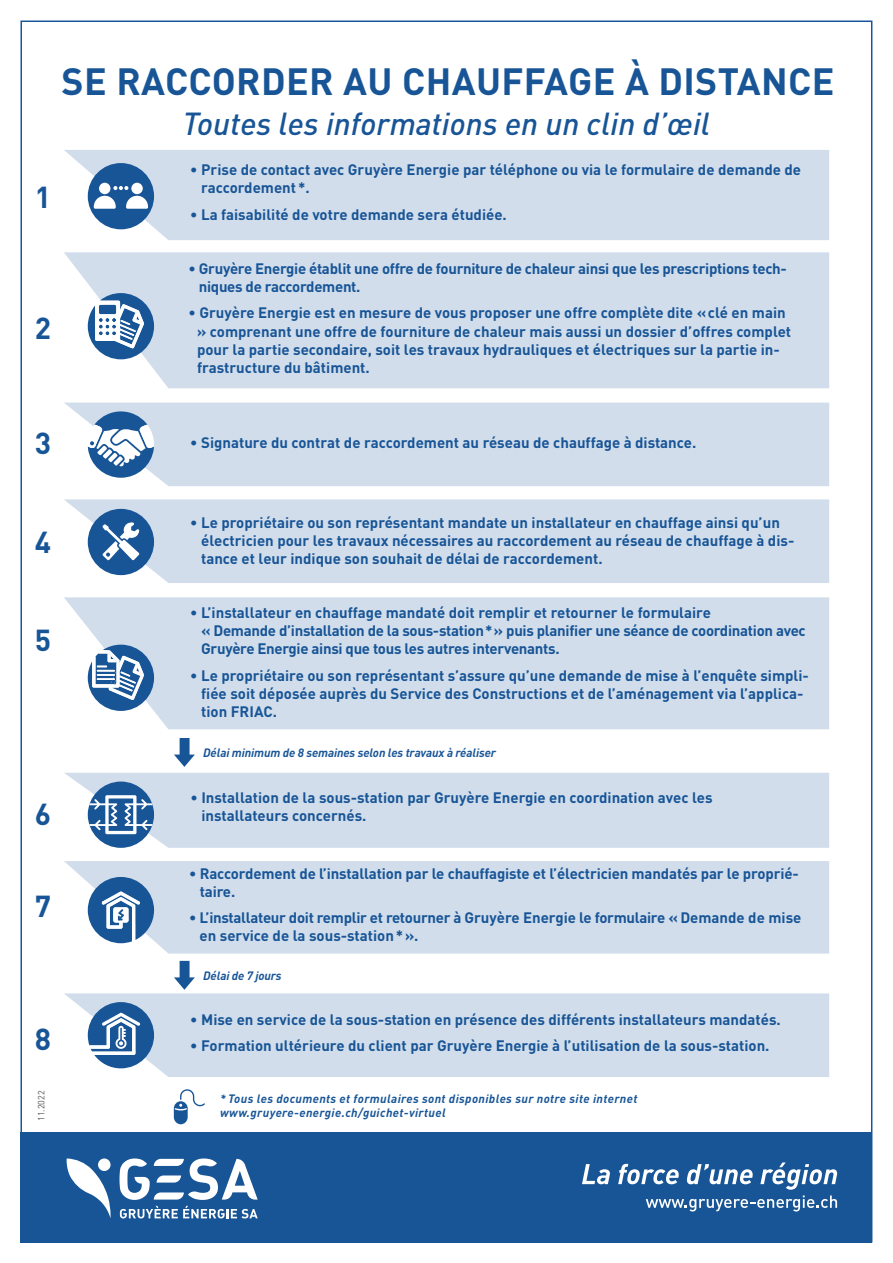
<style>
.page{position:relative;width:893px;height:1263px;background:#fff}
.page>*{position:absolute;margin:0;border:0;box-sizing:border-box;transform-origin:0 0}
.t1{font:700 37.5px "DINOT";letter-spacing:.01em;color:#185597}
.t2{font:italic 500 31.5px "DINOT";color:#185597}
.t3{font:700 30px "DINOT";color:#185597}
.t4{font:700 15px/18px "DINOT";color:#185597}
.t5{font:700 15px/18px "DINOT";letter-spacing:-.02em;color:#185597}
.t6{font:italic 700 12px/14.4px "DINOT";letter-spacing:.03em;color:#185597}
.t7{font:italic 700 12px "DINOT";letter-spacing:-.01em;color:#185597}
.t8{font:9px "DINOT";color:#57585a}
</style>
<div class="page">
<div style="left:21px;top:1132px;width:851px;height:110px;background:#185597"></div>
<svg style="left:120px;top:1206px;width:138px;height:12px"></svg>
<svg style="left:120px;top:1158px;width:138px;height:42px"></svg>
<svg style="left:67px;top:1158px;width:44px;height:60px"></svg>
<div style="left:98px;top:1158px;width:13px;height:13px;background:#fff;border-radius:50%"></div>
<div style="left:64px;top:150px;width:765px;height:90px;background:#d1ddea"></div>
<div style="left:88px;top:163px;width:66px;height:66px;background:#185597;border-radius:50%"></div>
<svg style="left:113px;top:186px;width:15px;height:4px"></svg>
<div style="left:99px;top:183px;width:11px;height:11px;background:#fff;border-radius:50%"></div>
<svg style="left:94px;top:196px;width:22px;height:13px"></svg>
<div style="left:131px;top:183px;width:12px;height:11px;background:#fff;border-radius:50%"></div>
<svg style="left:126px;top:196px;width:22px;height:13px"></svg>
<div style="left:64px;top:252px;width:765px;height:136px;background:#d1ddea"></div>
<svg style="left:88px;top:293px;width:66px;height:66px"></svg>
<div style="left:65px;top:403px;width:764px;height:83px;background:#d1ddea"></div>
<svg style="left:88px;top:411px;width:66px;height:67px"></svg>
<div style="left:64px;top:993px;width:765px;height:84px;background:#d1ddea"></div>
<svg style="left:88px;top:1002px;width:66px;height:66px"></svg>
<div style="left:64px;top:499px;width:765px;height:84px;background:#d1ddea"></div>
<div style="left:88px;top:509px;width:66px;height:66px;background:#185597;border-radius:50%"></div>
<svg style="left:102px;top:522px;width:38px;height:39px"></svg>
<div style="left:65px;top:773px;width:764px;height:75px;background:#d1ddea"></div>
<div style="left:88px;top:781px;width:66px;height:67px;background:#185597;border-radius:50%"></div>
<svg style="left:89px;top:795px;width:64px;height:39px"></svg>
<div style="left:64px;top:597px;width:765px;height:132px;background:#d1ddea"></div>
<svg style="left:88px;top:645px;width:66px;height:66px"></svg>
<svg style="left:174px;top:738px;width:21px;height:29px"></svg>
<div style="left:64px;top:861px;width:765px;height:93px;background:#d1ddea"></div>
<svg style="left:88px;top:877px;width:66px;height:66px"></svg>
<svg style="left:174px;top:961px;width:21px;height:29px"></svg>
<svg style="left:582px;top:1164px;width:28px;height:20px"></svg>
<svg style="left:618px;top:1162px;width:219px;height:49px"></svg>
<svg style="left:174px;top:1089px;width:31px;height:35px"></svg>
<h3 class="t3" style="left:35px;top:177px;width:18px">1</h3>
<h1 class="t1" style="left:62px;top:56px;width:774px">SE RACCORDER AU CHAUFFAGE À DISTANCE</h1>
<h2 class="t2" style="left:183px;top:104px;width:529px">Toutes les informations en un clin d’œil</h2>
<p class="t4" style="left:201px;top:160px;width:601px;text-indent:-11px">• Prise de contact avec Gruyère Energie par téléphone ou via le formulaire de demande de raccordement *.</p>
<p class="t4" style="left:190px;top:205px;width:318px">• La faisabilité de votre demande sera étudiée.</p>
<h3 class="t3" style="left:35px;top:308px;width:18px">2</h3>
<p class="t5" style="left:199px;top:259px;width:590px;text-indent:-10px">• Gruyère Energie établit une offre de fourniture de chaleur ainsi que les prescriptions tech&shy;niques de raccordement.</p>
<p class="t4" style="left:197px;top:304px;width:596px;text-indent:-9px">• Gruyère Energie est en mesure de vous proposer une offre complète dite «clé en main » comprenant une offre de fourniture de chaleur mais aussi un dossier d’offres complet pour la partie secondaire, soit les travaux hydrauliques et électriques sur la partie in&shy;frastructure du bâtiment.</p>
<h3 class="t3" style="left:35px;top:424px;width:18px">3</h3>
<p class="t4" style="left:190px;top:433px;width:508px">• Signature du contrat de raccordement au réseau de chauffage à distance.</p>
<h3 class="t3" style="left:35px;top:522px;width:18px">4</h3>
<h3 class="t3" style="left:35px;top:620px;width:18px">5</h3>
<p class="t4" style="left:201px;top:513px;width:595px;text-indent:-11px">• Le propriétaire ou son représentant mandate un installateur en chauffage ainsi qu’un électricien pour les travaux nécessaires au raccordement au réseau de chauffage à dis&shy;tance et leur indique son souhait de délai de raccordement.</p>
<p class="t5" style="left:201px;top:603px;width:606px;text-indent:-11px">• L’installateur en chauffage mandaté doit remplir et retourner le formulaire<br>« Demande d’installation de la sous-station*» puis planifier une séance de coordination avec<br>Gruyère Energie ainsi que tous les autres intervenants.</p>
<p class="t4" style="left:201px;top:666px;width:609px;text-indent:-11px">• Le propriétaire ou son représentant s’assure qu’une demande de mise à l’enquête simpli&shy;fiée soit déposée auprès du Service des Constructions et de l’aménagement via l’applica&shy;tion FRIAC.</p>
<p class="t7" style="left:203px;top:745px;width:294px">Délai minimum de 8 semaines selon les travaux à réaliser</p>
<h3 class="t3" style="left:35px;top:794px;width:18px">6</h3>
<p class="t4" style="left:201px;top:788px;width:513px;text-indent:-11px">• Installation de la sous-station par Gruyère Energie en coordination avec les installateurs concernés.</p>
<h3 class="t3" style="left:35px;top:887px;width:18px">7</h3>
<h3 class="t3" style="left:35px;top:1019px;width:18px">8</h3>
<p class="t8" style="left:36px;top:1121px;width:32px;rotate:-90deg">11.2022</p>
<p class="t4" style="left:200px;top:864px;width:600px;text-indent:-11px">• Raccordement de l’installation par le chauffagiste et l’électricien mandatés par le proprié&shy;taire.</p>
<p class="t5" style="left:200px;top:908px;width:603px;text-indent:-10px">• L’installateur doit remplir et retourner à Gruyère Energie le formulaire « Demande de mise en service de la sous-station*».</p>
<p class="t7" style="left:203px;top:968px;width:80px">Délai de 7 jours</p>
<p class="t4" style="left:190px;top:1010px;width:592px">• Mise en service de la sous-station en présence des différents installateurs mandatés.</p>
<p class="t4" style="left:190px;top:1036px;width:581px">• Formation ultérieure du client par Gruyère Energie à l’utilisation de la sous-station.</p>
<p class="t6" style="left:220px;top:1091px;width:419px">* Tous les documents et formulaires sont disponibles sur notre site internet www.gruyere-energie.ch/guichet-virtuel</p>
</div>
